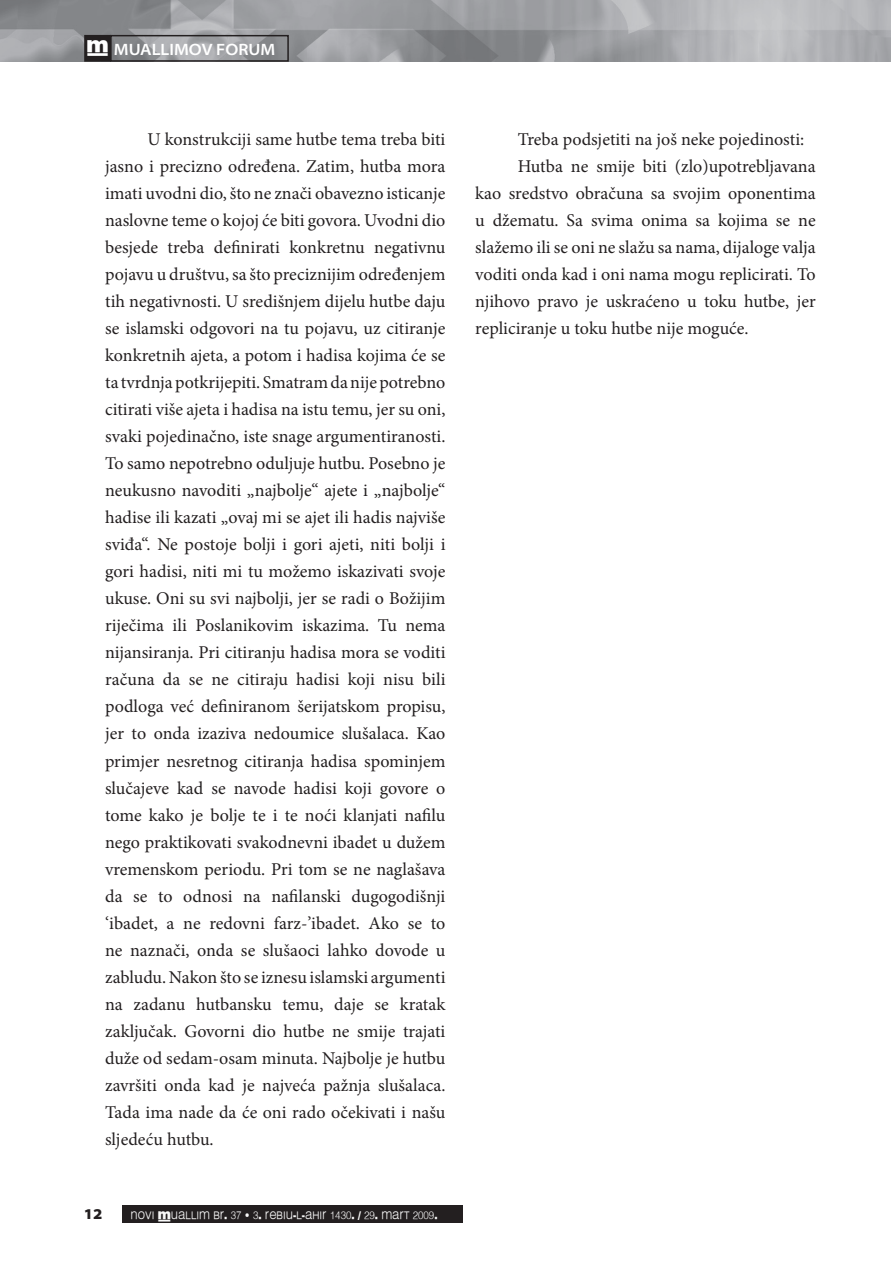
<style>
.page{position:relative;width:891px;height:1261px;background:#fff}
.page>*{position:absolute;margin:0;border:0;box-sizing:border-box;transform-origin:0 0}
.t1{font:18px/27px "Minion Pro";color:#231f20;text-align:justify}
.t2{font:600 semi-expanded 16.5px "Myriad Pro";color:#fff}
.t3{font:900 semi-expanded 15px "Myriad Pro";color:#231f20}
.t4{font:10.8px "Muallim";color:#f9f9f9;scale:.91 1}
.s1{font-family:"Muallim";font-weight:400;font-stretch:normal}
</style>
<div class="page">
<img style="left:0;top:0;width:890px;height:61px">
<div style="left:85px;top:36px;width:25px;height:25px;background:#231f20"></div>
<div style="left:84px;top:35px;width:27px;height:27px;border:2px solid #231f20"></div>
<div style="left:110px;top:35px;width:179px;height:27px;border:2px solid #231f20"></div>
<div style="left:122px;top:1205px;width:340px;height:18px;background:#231f20"></div>
<p class="t2" style="left:86px;top:40px;width:190px"><span class="s1">†</span> MUALLIMOV FORUM</p>
<p class="t1" style="left:105px;top:126px;width:342px;text-indent:43px">U konstrukciji same hutbe tema treba biti jasno i precizno određena. Zatim, hutba mora imati uvodni dio, što ne znači obavezno isticanje naslovne teme o kojoj će biti govora. Uvodni dio besjede treba definirati konkretnu negativnu pojavu u društvu, sa što preciznijim određenjem tih negativnosti. U središnjem dijelu hutbe daju se islamski odgovori na tu pojavu, uz citiranje konkretnih ajeta, a potom i hadisa kojima će se ta tvrdnja potkrijepiti. Smatram da nije potrebno citirati više ajeta i hadisa na istu temu, jer su oni, svaki pojedinačno, iste snage argumentiranosti.<br>To samo nepotrebno oduljuje hutbu. Posebno je neukusno navoditi „najbolje“ ajete i „najbolje“ hadise ili kazati „ovaj mi se ajet ili hadis najviše sviđa“. Ne postoje bolji i gori ajeti, niti bolji i gori hadisi, niti mi tu možemo iskazivati svoje ukuse. Oni su svi najbolji, jer se radi o Božijim riječima ili Poslanikovim iskazima. Tu nema nijansiranja. Pri citiranju hadisa mora se voditi računa da se ne citiraju hadisi koji nisu bili podloga već definiranom šerijatskom propisu, jer to onda izaziva nedoumice slušalaca. Kao primjer nesretnog citiranja hadisa spominjem slučajeve kad se navode hadisi koji govore o tome kako je bolje te i te noći klanjati nafilu nego praktikovati svakodnevni ibadet u dužem vremenskom periodu. Pri tom se ne naglašava da se to odnosi na nafilanski dugogodišnji ‘ibadet, a ne redovni farz-’ibadet. Ako se to ne naznači, onda se slušaoci lahko dovode u zabludu. Nakon što se iznesu islamski argumenti na zadanu hutbansku temu, daje se kratak zaključak. Govorni dio hutbe ne smije trajati duže od sedam-osam minuta. Najbolje je hutbu završiti onda kad je najveća pažnja slušalaca.<br>Tada ima nade da će oni rado očekivati i našu sljedeću hutbu.</p>
<p class="t1" style="left:518px;top:126px;width:288px">Treba podsjetiti na još neke pojedinosti:</p>
<p class="t1" style="left:518px;top:153px;width:299px">Hutba ne smije biti (zlo)upotrebljavana</p>
<p class="t1" style="left:475px;top:180px;width:342px">kao sredstvo obračuna sa svojim oponentima</p>
<p class="t1" style="left:475px;top:207px;width:342px">u džematu. Sa svima onima sa kojima se ne</p>
<p class="t1" style="left:475px;top:234px;width:342px">slažemo ili se oni ne slažu sa nama, dijaloge valja</p>
<p class="t1" style="left:475px;top:261px;width:342px">voditi onda kad i oni nama mogu replicirati. To</p>
<p class="t1" style="left:475px;top:288px;width:342px">njihovo pravo je uskraćeno u toku hutbe, jer</p>
<p class="t1" style="left:475px;top:315px;width:275px">repliciranje u toku hutbe nije moguće.</p>
<p class="t3" style="left:84px;top:1205px;width:20px">12</p>
<p class="t4" style="left:131px;top:1208px;width:339px">NOVI †UALLIM BR. 37 • 3. REBIU-L-AHIR 1430. / 29. MART 2009.</p>
</div>
